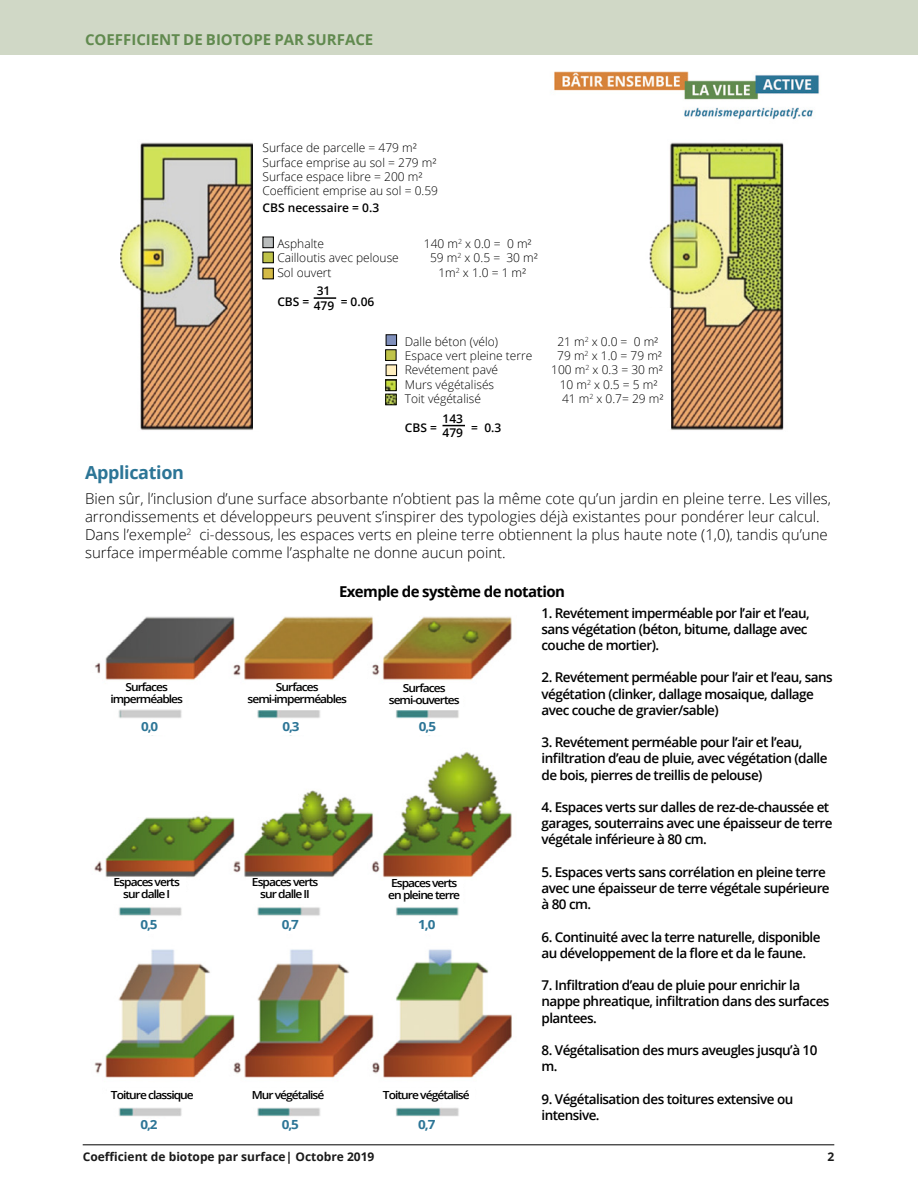
<style>
.page{position:relative;width:918px;height:1188px;background:#fff}
.page>*{position:absolute;margin:0;border:0;box-sizing:border-box;transform-origin:0 0}
.t1{font:700 18px "Open Sans";letter-spacing:-.02em;color:#2c7596}
.t2{font:300 15px/18px "Open Sans";color:#000}
.t3{font:700 15px "Open Sans";color:#618a4f}
.t4{font:700 15px "Open Sans";letter-spacing:-.04em;color:#000}
.t5{font:600 13.5px/16.2px "Open Sans";letter-spacing:-.04em;color:#000}
.t6{font:700 12.6px "Open Sans";color:#2c7596;scale:1.08 1}
.t7{font:300 12px/14.4px "Open Sans";color:#000}
.t8{font:600 12px/14.4px "Open Sans";color:#000}
.t9{font:700 12px "Open Sans";color:#1a1a1a}
.t10{font:600 11.1px/12px "Open Sans";letter-spacing:-.08em;color:#000;text-align:center;scale:1.08 1}
</style>
<div class="page">
<hr style="left:83px;top:1145px;width:751px;height:1px;background:#000">
<img style="left:554px;top:71px;width:266px;height:49px">
<img style="left:120px;top:142px;width:133px;height:288px">
<div style="left:0;top:0;width:918px;height:55px;background:#d0d8c6"></div>
<div style="left:263px;top:237px;width:10px;height:11px;background:#babdbd"></div>
<div style="left:262px;top:237px;width:12px;height:11px;border:1px solid #000"></div>
<div style="left:263px;top:252px;width:10px;height:11px;background:#bfc349"></div>
<div style="left:262px;top:252px;width:12px;height:11px;border:1px solid #000"></div>
<div style="left:263px;top:268px;width:10px;height:11px;background:#d4ba45"></div>
<div style="left:262px;top:268px;width:12px;height:11px;border:1px solid #000"></div>
<hr style="left:314px;top:297px;width:22px;height:2px;background:#000">
<img style="left:649px;top:142px;width:135px;height:288px">
<div style="left:645px;top:308px;width:25px;height:120px;background:#fff"></div>
<div style="left:405px;top:336px;width:259px;height:106px;background:#fff"></div>
<div style="left:386px;top:335px;width:11px;height:10px;background:#7f8fbb"></div>
<div style="left:386px;top:334px;width:11px;height:12px;border:1px solid #000"></div>
<div style="left:386px;top:365px;width:11px;height:11px;background:#ffefbf"></div>
<div style="left:386px;top:364px;width:11px;height:12px;border:1px solid #000"></div>
<svg style="left:442px;top:425px;width:23px;height:1px"></svg>
<div style="left:386px;top:350px;width:10px;height:10px;background:#bfc349"></div>
<div style="left:385px;top:349px;width:12px;height:12px;border:1px solid #000"></div>
<div style="left:385px;top:394px;width:12px;height:11px;border:1px solid #000"></div>
<svg style="left:386px;top:382px;width:10px;height:23px"></svg>
<div style="left:385px;top:380px;width:12px;height:11px;border:1px solid #000"></div>
<img style="left:94px;top:616px;width:418px;height:501px">
<div style="left:108px;top:877px;width:78px;height:27px;background:#fff"></div>
<div style="left:108px;top:1089px;width:89px;height:18px;background:#fff"></div>
<div style="left:245px;top:1089px;width:86px;height:18px;background:#fff"></div>
<div style="left:378px;top:1089px;width:97px;height:11px;background:#fff"></div>
<div style="left:246px;top:877px;width:78px;height:27px;background:#fff"></div>
<div style="left:385px;top:878px;width:78px;height:27px;background:#fff"></div>
<div style="left:108px;top:682px;width:78px;height:27px;background:#fff"></div>
<div style="left:246px;top:682px;width:103px;height:28px;background:#fff"></div>
<div style="left:385px;top:683px;width:78px;height:27px;background:#fff"></div>
<div style="left:119px;top:720px;width:61px;height:15px;background:#fff"></div>
<div style="left:258px;top:720px;width:66px;height:15px;background:#fff"></div>
<div style="left:397px;top:720px;width:61px;height:15px;background:#fff"></div>
<div style="left:118px;top:919px;width:62px;height:14px;background:#fff"></div>
<div style="left:257px;top:919px;width:66px;height:14px;background:#fff"></div>
<div style="left:396px;top:919px;width:62px;height:14px;background:#fff"></div>
<p class="t3" style="left:85px;top:29px;width:290px">COEFFICIENT DE BIOTOPE PAR SURFACE</p>
<p class="t7" style="left:262px;top:140px;width:177px">Surface de parcelle = 479 m²<br>Surface emprise au sol = 279 m²<br>Surface espace libre = 200 m²<br>Coefficient emprise au sol = 0.59</p>
<p class="t8" style="left:262px;top:200px;width:118px">CBS necessaire = 0.3</p>
<p class="t7" style="left:277px;top:236px;width:48px">Asphalte</p>
<p class="t7" style="left:424px;top:236px;width:109px">140 m<sup>2</sup> x 0.0 = 0 m²</p>
<p class="t7" style="left:277px;top:250px;width:123px">Cailloutis avec pelouse</p>
<p class="t7" style="left:430px;top:250px;width:109px">59 m<sup>2</sup> x 0.5 = 30 m²</p>
<p class="t7" style="left:277px;top:265px;width:56px">Sol ouvert</p>
<p class="t7" style="left:438px;top:265px;width:89px">1m<sup>2</sup> x 1.0 = 1 m²</p>
<p class="t8" style="left:277px;top:294px;width:34px">CBS =</p>
<p class="t8" style="left:341px;top:294px;width:35px">= 0.06</p>
<p class="t8" style="left:314px;top:283px;width:22px">31<br>479</p>
<p class="t7" style="left:405px;top:334px;width:95px">Dalle béton (vélo)</p>
<p class="t7" style="left:557px;top:334px;width:102px">21 m<sup>2</sup> x 0.0 = 0 m²</p>
<p class="t7" style="left:405px;top:348px;width:129px">Espace vert pleine terre</p>
<p class="t7" style="left:557px;top:348px;width:106px">79 m<sup>2</sup> x 1.0 = 79 m²</p>
<p class="t7" style="left:405px;top:363px;width:95px">Revétement pavé</p>
<p class="t7" style="left:551px;top:363px;width:113px">100 m<sup>2</sup> x 0.3 = 30 m²</p>
<p class="t7" style="left:405px;top:377px;width:91px">Murs végétalisés</p>
<p class="t7" style="left:560px;top:377px;width:99px">10 m<sup>2</sup> x 0.5 = 5 m²</p>
<p class="t7" style="left:405px;top:391px;width:78px">Toit végétalisé</p>
<p class="t7" style="left:562px;top:391px;width:103px">41 m<sup>2</sup> x 0.7= 29 m²</p>
<p class="t8" style="left:405px;top:420px;width:34px">CBS =</p>
<p class="t8" style="left:471px;top:420px;width:32px">= 0.3</p>
<p class="t8" style="left:442px;top:411px;width:22px">143<br>479</p>
<h1 class="t1" style="left:85px;top:460px;width:100px">Application</h1>
<p class="t2" style="left:85px;top:490px;width:748px">Bien sûr, l’inclusion d’une surface absorbante n’obtient pas la même cote qu’un jardin en pleine terre. Les villes, arrondissements et développeurs peuvent s’inspirer des typologies déjà existantes pour pondérer leur calcul.<br>Dans l’exemple<sup>2</sup> ci-dessous, les espaces verts en pleine terre obtiennent la plus haute note (1,0), tandis qu’une surface imperméable comme l’asphalte ne donne aucun point.</p>
<p class="t4" style="left:339px;top:581px;width:227px">Exemple de système de notation</p>
<p class="t10" style="left:110px;top:681px;width:69px">Surfaces imperméables</p>
<p class="t10" style="left:248px;top:681px;width:94px">Surfaces semi-imperméables</p>
<p class="t10" style="left:389px;top:682px;width:67px">Surfaces semi-ouvertes</p>
<p class="t6" style="left:141px;top:717px;width:17px">0,0</p>
<p class="t6" style="left:282px;top:717px;width:17px">0,3</p>
<p class="t6" style="left:419px;top:717px;width:17px">0,5</p>
<p class="t10" style="left:114px;top:876px;width:63px">Espaces verts sur dalle I</p>
<p class="t10" style="left:252px;top:876px;width:63px">Espaces verts sur dalle II</p>
<p class="t10" style="left:388px;top:877px;width:68px;text-align:left">Espaces verts en pleine terre</p>
<p class="t6" style="left:140px;top:916px;width:17px">0,5</p>
<p class="t6" style="left:282px;top:916px;width:17px">0,7</p>
<p class="t6" style="left:418px;top:916px;width:17px">1,0</p>
<p class="t10" style="left:111px;top:1089px;width:78px">Toiture classique</p>
<p class="t10" style="left:252px;top:1089px;width:69px">Mur végétalisé</p>
<p class="t10" style="left:383px;top:1089px;width:82px">Toiture végétalisé</p>
<p class="t6" style="left:140px;top:1116px;width:17px">0,2</p>
<p class="t6" style="left:282px;top:1116px;width:17px">0,5</p>
<p class="t6" style="left:418px;top:1116px;width:17px">0,7</p>
<p class="t5" style="left:542px;top:604px;width:270px">1. Revétement imperméable por l’air et l’eau, sans végétation (béton, bitume, dallage avec couche de mortier).</p>
<p class="t5" style="left:542px;top:669px;width:293px">2. Revétement perméable pour l’air et l’eau, sans végétation (clinker, dallage mosaique, dallage avec couche de gravier/sable)</p>
<p class="t5" style="left:542px;top:734px;width:288px">3. Revétement perméable pour l’air et l’eau, infiltration d’eau de pluie, avec végétation (dalle de bois, pierres de treillis de pelouse)</p>
<p class="t5" style="left:542px;top:799px;width:293px">4. Espaces verts sur dalles de rez-de-chaussée et garages, souterrains avec une épaisseur de terre végétale inférieure à 80 cm.</p>
<p class="t5" style="left:542px;top:864px;width:290px">5. Espaces verts sans corrélation en pleine terre avec une épaisseur de terre végétale supérieure à 80 cm.</p>
<p class="t5" style="left:542px;top:928px;width:281px">6. Continuité avec la terre naturelle, disponible au développement de la flore et da le faune.</p>
<p class="t5" style="left:542px;top:977px;width:290px">7. Infiltration d’eau de pluie pour enrichir la nappe phreatique, infiltration dans des surfaces plantees.</p>
<p class="t5" style="left:542px;top:1042px;width:278px">8. Végétalisation des murs aveugles jusqu’à 10 m.</p>
<p class="t5" style="left:542px;top:1090px;width:253px">9. Végétalisation des toitures extensive ou intensive.</p>
<p class="t9" style="left:83px;top:1148px;width:293px">Coefficient de biotope par surface| Octobre 2019</p>
<p class="t9" style="left:827px;top:1148px;width:8px">2</p>
</div>
